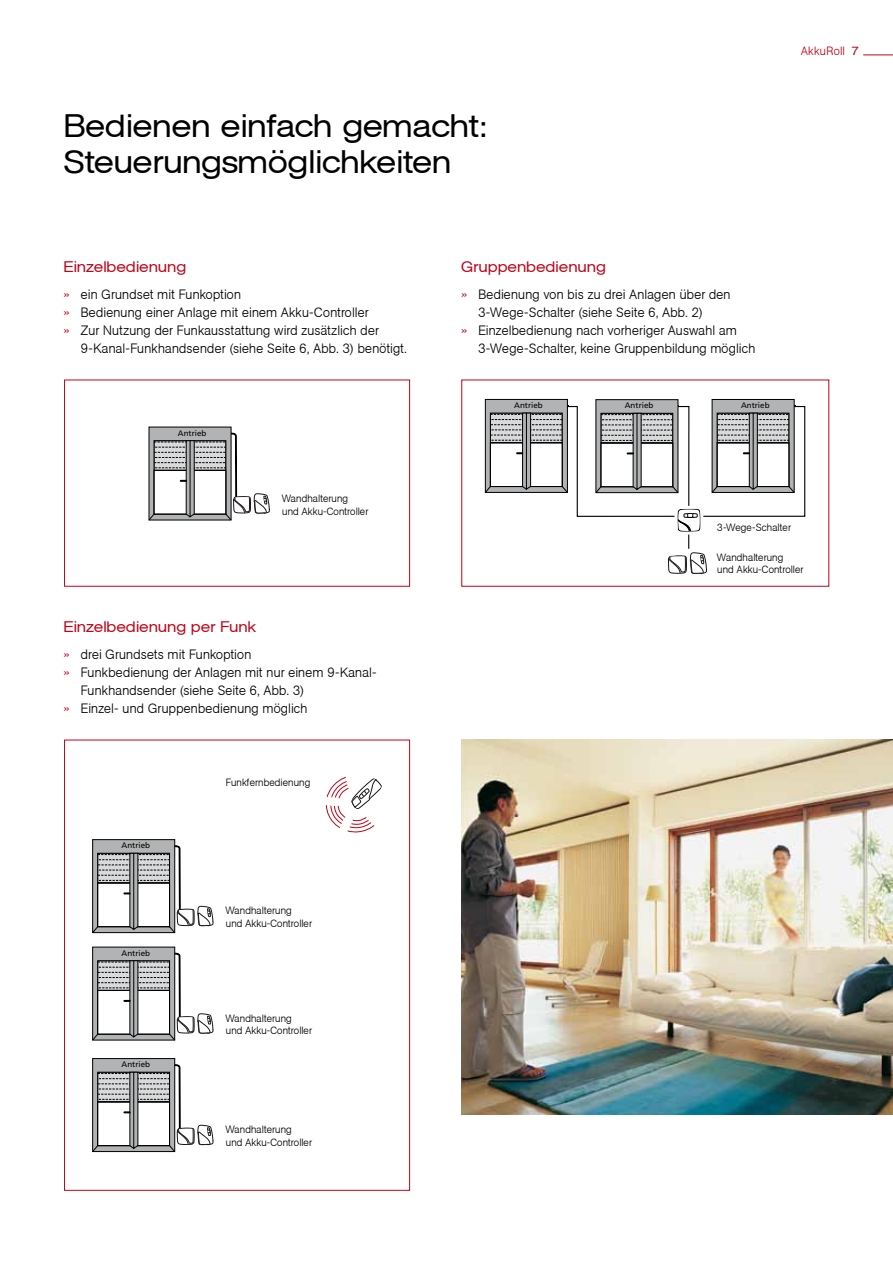
<style>
.page{position:relative;width:893px;height:1263px;background:#fff}
.page>*{position:absolute;margin:0;border:0;box-sizing:border-box;transform-origin:0 0}
.t1{font:31.8px/36px "Agba Extended Normal";letter-spacing:-.005em;color:#000}
.t2{font:15px "Agba Extended Normal";letter-spacing:.01em;color:#c00418}
.t3{font:700 13.5px "Agba Small";letter-spacing:.005em;color:#000}
.t4{font:700 12px "Agba Small";letter-spacing:.015em;color:#c00418}
.t5{font:700 10.5px/12.6px "Agba Small";color:#000}
.t6{font:8.1px "Frutiger";color:#000}
.s1{font-family:"Agba Extended Normal";font-weight:400}
.s2{color:#c00418}
</style>
<div class="page">
<hr style="left:863px;top:55px;width:30px;height:1px;background:#c00418">
<img style="left:461px;top:740px;width:432px;height:374px">
<svg style="left:148px;top:426px;width:122px;height:95px"></svg>
<svg style="left:485px;top:379px;width:321px;height:195px"></svg>
<svg style="left:326px;top:776px;width:56px;height:57px"></svg>
<svg style="left:92px;top:839px;width:121px;height:94px"></svg>
<svg style="left:92px;top:946px;width:121px;height:95px"></svg>
<svg style="left:92px;top:1058px;width:121px;height:94px"></svg>
<div style="left:64px;top:380px;width:346px;height:207px;border:1px solid #c00418"></div>
<div style="left:64px;top:740px;width:346px;height:451px;border:1px solid #c00418"></div>
<h1 class="t1" style="left:64px;top:108px;width:424px">Bedienen einfach gemacht:<br>Steuerungsmöglichkeiten</h1>
<p class="t4" style="left:801px;top:44px;width:59px">AkkuRoll <span class="s1">7</span></p>
<p class="t2" style="left:64px;top:258px;width:124px">Einzelbedienung</p>
<p class="t3" style="left:64px;top:286px;width:179px"><span class="s2">»</span> ein Grundset mit Funkoption</p>
<p class="t3" style="left:64px;top:304px;width:306px"><span class="s2">»</span> Bedienung einer Anlage mit einem Akku-Controller</p>
<p class="t3" style="left:64px;top:322px;width:317px"><span class="s2">»</span> Zur Nutzung der Funkausstattung wird zusätzlich der</p>
<p class="t3" style="left:81px;top:340px;width:328px">9-Kanal-Funkhandsender (siehe Seite 6, Abb. 3) benötigt.</p>
<p class="t6" style="left:178px;top:428px;width:30px">Antrieb</p>
<p class="t5" style="left:282px;top:492px;width:88px">Wandhalterung<br>und Akku-Controller</p>
<p class="t2" style="left:461px;top:258px;width:146px">Gruppenbedienung</p>
<p class="t3" style="left:461px;top:286px;width:271px"><span class="s2">»</span> Bedienung von bis zu drei Anlagen über den</p>
<p class="t3" style="left:478px;top:304px;width:226px">3-Wege-Schalter (siehe Seite 6, Abb. 2)</p>
<p class="t3" style="left:461px;top:322px;width:277px"><span class="s2">»</span> Einzelbedienung nach vorheriger Auswahl am</p>
<p class="t3" style="left:478px;top:340px;width:279px">3-Wege-Schalter, keine Gruppenbildung möglich</p>
<p class="t6" style="left:514px;top:400px;width:30px">Antrieb</p>
<p class="t6" style="left:625px;top:401px;width:30px">Antrieb</p>
<p class="t6" style="left:741px;top:401px;width:30px">Antrieb</p>
<p class="t2" style="left:64px;top:618px;width:194px">Einzelbedienung per Funk</p>
<p class="t3" style="left:64px;top:646px;width:189px"><span class="s2">»</span> drei Grundsets mit Funkoption</p>
<p class="t3" style="left:64px;top:664px;width:313px"><span class="s2">»</span> Funkbedienung der Anlagen mit nur einem 9-Kanal-</p>
<p class="t3" style="left:81px;top:682px;width:225px">Funkhandsender (siehe Seite 6, Abb. 3)</p>
<p class="t3" style="left:64px;top:700px;width:245px"><span class="s2">»</span> Einzel- und Gruppenbedienung möglich</p>
<p class="t6" style="left:122px;top:841px;width:30px">Antrieb</p>
<p class="t6" style="left:122px;top:948px;width:30px">Antrieb</p>
<p class="t6" style="left:122px;top:1060px;width:30px">Antrieb</p>
<p class="t5" style="left:226px;top:776px;width:86px">Funkfernbedienung</p>
<p class="t5" style="left:226px;top:904px;width:88px">Wandhalterung<br>und Akku-Controller</p>
<p class="t5" style="left:226px;top:1012px;width:88px">Wandhalterung<br>und Akku-Controller</p>
<p class="t5" style="left:226px;top:1123px;width:88px">Wandhalterung<br>und Akku-Controller</p>
<p class="t5" style="left:717px;top:521px;width:75px">3-Wege-Schalter</p>
<p class="t5" style="left:717px;top:550px;width:88px">Wandhalterung<br>und Akku-Controller</p>
</div>
